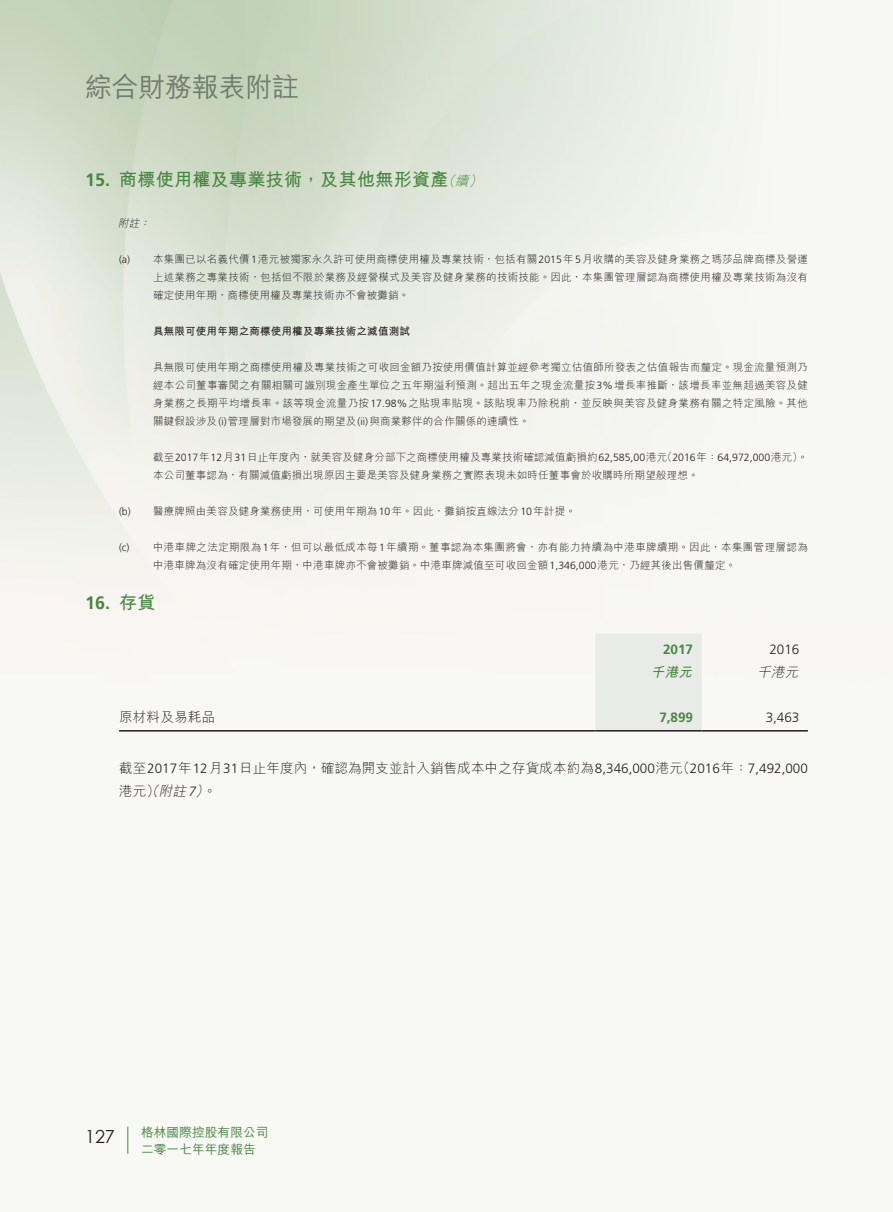
<style>
.page{position:relative;width:893px;height:1212px;background:#fff}
.page>*{position:absolute;margin:0;border:0;box-sizing:border-box;transform-origin:0 0}
.t1{font:500 27px "M Hei HK";letter-spacing:-.01em;color:#6e7c6c}
.t2{font:700 18px "M Hei HK";letter-spacing:.02em;color:#488641}
.t3{font:700 18px "Frutiger LT Std";color:#488641}
.t4{font:18px "Century Gothic";color:#231f20}
.t5{font:300 13.5px/22.5px "M Hei HK";letter-spacing:.01em;color:#231f20}
.t6{font:300 13.5px "Frutiger LT Std";color:#231f20}
.t7{font:700 13.5px "Frutiger LT Std";color:#488641}
.t8{font:italic 300 13.5px "M Hei HK";color:#488641}
.t9{font:italic 300 13.5px "M Hei HK";color:#231f20}
.t10{font:italic 700 13.5px "M Hei HK";color:#488641}
.t11{font:500 12.75px "M Hei HK";color:#488641}
.t12{font:300 10.5px/18px "M Hei HK";letter-spacing:.02em;color:#231f20}
.t13{font:300 10.5px "Frutiger LT Std";color:#231f20}
.t14{font:700 10.5px "M Hei HK";letter-spacing:.02em;color:#231f20}
.t15{font:italic 300 10.5px "M Hei HK";color:#231f20}
.s1{font-family:"Frutiger LT Std"}
.s2{font-family:"M Hei HK"}
.s3{font-style:italic}
.s4{font-family:"Frutiger LT Std";font-style:italic}
</style>
<div class="page">
<svg style="left:127px;top:1126px;width:1px;height:28px"></svg>
<div style="left:595px;top:633px;width:107px;height:97px;background:#e8ebe7"></div>
<hr style="left:119px;top:730px;width:476px;height:1px;background:#231f20">
<hr style="left:595px;top:730px;width:107px;height:1px;background:#231f20">
<hr style="left:702px;top:730px;width:106px;height:1px;background:#231f20">
<h1 class="t1" style="left:85px;top:68px;width:216px">綜合財務報表附註</h1>
<h2 class="t3" style="left:85px;top:169px;width:27px">15.</h2>
<h2 class="t2" style="left:119px;top:166px;width:331px">商標使用權及專業技術，及其他無形資產</h2>
<p class="t8" style="left:455px;top:174px;width:18px">續</p>
<p class="t8" style="left:442px;top:174px;width:18px">（</p>
<p class="t8" style="left:469px;top:174px;width:18px">(</p>
<p class="t15" style="left:118px;top:217px;width:25px">附註</p>
<p class="t15" style="left:139px;top:217px;width:14px">：</p>
<h2 class="t3" style="left:85px;top:592px;width:27px">16.</h2>
<p class="t13" style="left:119px;top:253px;width:13px">a( )</p>
<p class="t13" style="left:119px;top:505px;width:13px">b( )</p>
<p class="t13" style="left:119px;top:541px;width:12px">c( )</p>
<p class="t12" style="left:153px;top:250px;width:656px">本集團已以名義代價<span class="s1">1</span>港元被獨家永久許可使用商標使用權及專業技術，包括有關<span class="s1">2015</span>年<span class="s1">5</span>月收購的美容及健身業務之瑪莎品牌商標及營運</p>
<p class="t12" style="left:153px;top:268px;width:656px">上述業務之專業技術，包括但不限於業務及經營模式及美容及健身業務的技術技能。因此，本集團管理層認為商標使用權及專業技術為沒有確定使用年期，商標使用權及專業技術亦不會被攤銷。</p>
<p class="t14" style="left:153px;top:323px;width:258px">具無限可使用年期之商標使用權及專業技術之減值測試</p>
<p class="t12" style="left:153px;top:358px;width:656px;text-align:justify">具無限可使用年期之商標使用權及專業技術之可收回金額乃按使用價值計算並經參考獨立估值師所發表之估值報告而釐定。現金流量預測乃經本公司董事審閱之有關相關可識別現金產生單位之五年期溢利預測。超出五年之現金流量按<span class="s1">3%</span>增長率推斷，該增長率並無超過美容及健身業務之長期平均增長率。該等現金流量乃按<span class="s1">17.98%</span>之貼現率貼現。該貼現率乃除稅前，並反映與美容及健身業務有關之特定風險。其他關鍵假設涉及 <span class="s1">)i(</span> 管理層對市場發展的期望及 <span class="s1">)i i(</span> 與商業夥伴的合作關係的連續性。</p>
<p class="t13" style="left:662px;top:451px;width:147px"><span class="s2">（</span>2016<span class="s2">年：</span>64,972,000<span class="s2">港元。(</span></p>
<p class="t12" style="left:153px;top:448px;width:547px">截至<span class="s1">2017</span>年<span class="s1">12</span>月<span class="s1">31</span>日止年度內，就美容及健身分部下之商標使用權及專業技術確認減值虧損約<span class="s1">62,585,00</span>港元<br>本公司董事認為，有關減值虧損出現原因主要是美容及健身業務之實際表現未如時任董事會於收購時所期望般理想。</p>
<p class="t12" style="left:153px;top:502px;width:424px">醫療牌照由美容及健身業務使用，可使用年期為<span class="s1">10</span>年。因此，攤銷按直線法分<span class="s1">10</span>年計提。</p>
<p class="t12" style="left:153px;top:538px;width:656px">中港車牌之法定期限為<span class="s1">1</span>年，但可以最低成本每<span class="s1">1</span>年續期。董事認為本集團將會，亦有能力持續為中港車牌續期。因此，本集團管理層認為</p>
<p class="t12" style="left:153px;top:556px;width:584px">中港車牌為沒有確定使用年期，中港車牌亦不會被攤銷。中港車牌減值至可收回金額<span class="s1">1,346,000</span>港元，乃經其後出售價釐定。</p>
<h2 class="t2" style="left:119px;top:589px;width:38px">存貨</h2>
<p class="t5" style="left:119px;top:705px;width:98px">原材料及易耗品</p>
<p class="t7" style="left:663px;top:642px;width:32px">2017</p>
<p class="t6" style="left:769px;top:642px;width:32px">2016</p>
<p class="t10" style="left:651px;top:662px;width:46px">千港元</p>
<p class="t9" style="left:757px;top:665px;width:45px">千港元</p>
<p class="t7" style="left:659px;top:709px;width:35px">7,899</p>
<p class="t6" style="left:766px;top:709px;width:35px">3,463</p>
<p class="t6" style="left:676px;top:761px;width:133px"><span class="s2">（</span>2016<span class="s2">年：</span>7,492,000</p>
<p class="t5" style="left:159px;top:757px;width:526px;text-indent:-40px">截至<span class="s1">2017</span>年<span class="s1">12</span>月<span class="s1">31</span>日止年度內，確認為開支並計入銷售成本中之存貨成本約為<span class="s1">8,346,000</span>港元<span class="s3">附註</span> 。<span class="s3">(</span><span class="s4">7</span></p>
<p class="t5" style="left:119px;top:779px;width:44px">港元）<span class="s3">（</span></p>
<h2 class="t4" style="left:85px;top:1123px;width:31px">127</h2>
<p class="t11" style="left:141px;top:1123px;width:129px">格林國際控股有限公司</p>
<p class="t11" style="left:141px;top:1140px;width:116px">二零一七年年度報告</p>
</div>
